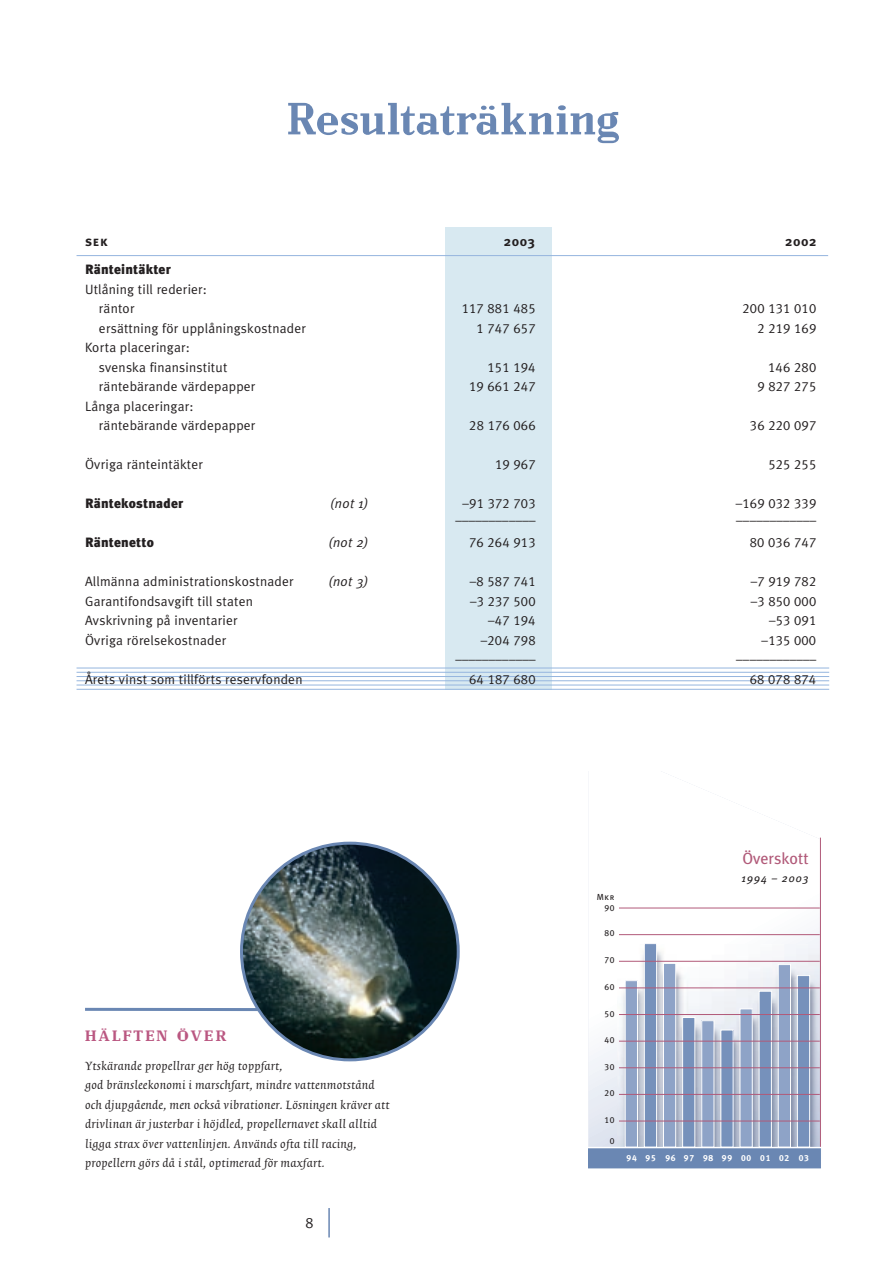
<style>
.page{position:relative;width:893px;height:1263px;background:#fff}
.page>*{position:absolute;margin:0;border:0;box-sizing:border-box;transform-origin:0 0}
.t1{font:63px "Zenith";letter-spacing:-.005em;color:#6a87b3}
.t2{font:21px "Zenith";letter-spacing:.1em;color:#ba5781;scale:1.1 1}
.t3{font:16.2px "Meta Plus";color:#b15a79}
.t4{font:italic 15px/19.5px "Trinite No 1";letter-spacing:.015em;color:#231f20;scale:1.05 1}
.t5{font:15px "Meta Plus Normal Caps";color:#231f20}
.t6{font:13.5px/19.5px "Meta Plus Normal";letter-spacing:.015em;color:#231f20}
.t7{font:13.5px "Meta Plus Normal Caps";letter-spacing:.015em;color:#231f20}
.t8{font:900 13.5px "Meta Plus";letter-spacing:.015em;color:#231f20}
.t9{font:italic 13.5px "Meta Plus Normal";letter-spacing:.015em;color:#231f20}
.t10{font:700 13.5px "Meta Plus";letter-spacing:.05em;color:#231f20}
.t11{font:13.5px "Meta Plus Bold Caps";color:#231f20}
.t12{font:italic 11.1px "Meta Plus";letter-spacing:.1em;color:#231f20}
.t13{font:8.85px/10.6px "Meta Plus Book Caps";letter-spacing:.075em;color:#231f20;text-align:right}
.t14{font:8.85px "Meta Plus Bold Caps";letter-spacing:.08em;color:#fff}
</style>
<div class="page">
<hr style="left:328px;top:1208px;width:2px;height:29px;background:#6a87b3">
<div style="left:445px;top:227px;width:107px;height:463px;background:#d8e9f1"></div>
<hr style="left:77px;top:668px;width:752px;height:1px;background:#95b5de">
<hr style="left:77px;top:672px;width:752px;height:1px;background:#95b5de">
<hr style="left:77px;top:676px;width:752px;height:1px;background:#95b5de">
<hr style="left:77px;top:680px;width:752px;height:1px;background:#95b5de">
<hr style="left:77px;top:685px;width:752px;height:1px;background:#95b5de">
<hr style="left:77px;top:689px;width:752px;height:1px;background:#95b5de">
<hr style="left:77px;top:255px;width:751px;height:1px;background:#95b5de">
<hr style="left:85px;top:1008px;width:345px;height:3px;background:#6a87b3">
<img style="left:242px;top:843px;width:216px;height:217px;border-radius:50%">
<svg style="left:588px;top:771px;width:232px;height:376px"></svg>
<img style="left:617px;top:944px;width:203px;height:203px">
<div style="left:625px;top:981px;width:12px;height:166px;background:#8ea3c7"></div>
<div style="left:625px;top:980px;width:13px;height:167px;border:1px solid #fff"></div>
<div style="left:644px;top:943px;width:13px;height:204px;background:#7691bb"></div>
<div style="left:644px;top:943px;width:13px;height:204px;border:1px solid #fff"></div>
<div style="left:663px;top:963px;width:13px;height:184px;background:#8ea3c7"></div>
<div style="left:663px;top:963px;width:13px;height:184px;border:1px solid #fff"></div>
<div style="left:683px;top:1017px;width:12px;height:130px;background:#7691bb"></div>
<div style="left:682px;top:1017px;width:13px;height:130px;border:1px solid #fff"></div>
<div style="left:702px;top:1021px;width:12px;height:126px;background:#8ea3c7"></div>
<div style="left:701px;top:1020px;width:13px;height:127px;border:1px solid #fff"></div>
<div style="left:721px;top:1030px;width:12px;height:117px;background:#7691bb"></div>
<div style="left:720px;top:1030px;width:13px;height:117px;border:1px solid #fff"></div>
<div style="left:740px;top:1009px;width:12px;height:138px;background:#8ea3c7"></div>
<div style="left:740px;top:1008px;width:13px;height:139px;border:1px solid #fff"></div>
<div style="left:759px;top:991px;width:12px;height:156px;background:#7691bb"></div>
<div style="left:759px;top:991px;width:13px;height:156px;border:1px solid #fff"></div>
<div style="left:778px;top:964px;width:12px;height:183px;background:#8ea3c7"></div>
<div style="left:778px;top:964px;width:13px;height:183px;border:1px solid #fff"></div>
<div style="left:797px;top:975px;width:13px;height:172px;background:#7691bb"></div>
<div style="left:797px;top:975px;width:13px;height:172px;border:1px solid #fff"></div>
<div style="left:588px;top:1148px;width:232px;height:20px;background:#6a87b3"></div>
<div style="left:588px;top:1148px;width:233px;height:20px;border:1px solid #6a87b3"></div>
<hr style="left:820px;top:838px;width:1px;height:309px;background:#b15a79">
<hr style="left:619px;top:1121px;width:201px;height:1px;background:#b15a79">
<hr style="left:619px;top:1094px;width:201px;height:1px;background:#b15a79">
<hr style="left:619px;top:1067px;width:201px;height:1px;background:#b15a79">
<hr style="left:619px;top:1041px;width:201px;height:1px;background:#b15a79">
<hr style="left:619px;top:1014px;width:201px;height:1px;background:#b15a79">
<hr style="left:619px;top:987px;width:201px;height:1px;background:#b15a79">
<hr style="left:619px;top:961px;width:201px;height:1px;background:#b15a79">
<hr style="left:619px;top:934px;width:201px;height:1px;background:#b15a79">
<hr style="left:619px;top:908px;width:201px;height:1px;background:#b15a79">
<h1 class="t1" style="left:286px;top:94px;width:334px">Resultaträkning</h1>
<p class="t11" style="left:85px;top:233px;width:24px">sek</p>
<p class="t10" style="left:504px;top:233px;width:33px">2003</p>
<p class="t10" style="left:785px;top:233px;width:33px">2002</p>
<p class="t8" style="left:85px;top:262px;width:87px">Ränteintäkter</p>
<p class="t6" style="left:99px;top:279px;width:110px;text-indent:-14px">Utlåning till rederier: räntor</p>
<p class="t7" style="left:462px;top:301px;width:75px">117 881 485</p>
<p class="t7" style="left:742px;top:301px;width:75px">200 131 010</p>
<p class="t6" style="left:99px;top:318px;width:208px">ersättning för upplåningskostnader</p>
<p class="t7" style="left:477px;top:320px;width:60px">1 747 657</p>
<p class="t7" style="left:757px;top:320px;width:60px">2 219 169</p>
<p class="t6" style="left:99px;top:338px;width:130px;text-indent:-14px">Korta placeringar: svenska finansinstitut</p>
<p class="t7" style="left:488px;top:359px;width:50px">151 194</p>
<p class="t7" style="left:768px;top:359px;width:50px">146 280</p>
<p class="t6" style="left:99px;top:377px;width:158px">räntebärande värdepapper</p>
<p class="t7" style="left:469px;top:379px;width:68px">19 661 247</p>
<p class="t7" style="left:757px;top:379px;width:60px">9 827 275</p>
<p class="t6" style="left:99px;top:396px;width:158px;text-indent:-14px">Långa placeringar: räntebärande värdepapper</p>
<p class="t7" style="left:469px;top:418px;width:68px">28 176 066</p>
<p class="t7" style="left:750px;top:418px;width:68px">36 220 097</p>
<p class="t6" style="left:85px;top:455px;width:120px">Övriga ränteintäkter</p>
<p class="t7" style="left:495px;top:457px;width:42px">19 967</p>
<p class="t7" style="left:768px;top:457px;width:49px">525 255</p>
<p class="t8" style="left:85px;top:496px;width:100px">Räntekostnader</p>
<p class="t9" style="left:330px;top:496px;width:40px">(not 1)</p>
<p class="t7" style="left:463px;top:496px;width:74px">–91 372 703</p>
<p class="t7" style="left:736px;top:496px;width:82px">–169 032 339</p>
<p class="t6" style="left:455px;top:510px;width:82px">––––––––––––</p>
<p class="t6" style="left:736px;top:510px;width:82px">––––––––––––</p>
<p class="t8" style="left:85px;top:535px;width:70px">Räntenetto</p>
<p class="t9" style="left:328px;top:535px;width:42px">(not 2)</p>
<p class="t7" style="left:469px;top:535px;width:68px">76 264 913</p>
<p class="t7" style="left:750px;top:535px;width:68px">80 036 747</p>
<p class="t6" style="left:85px;top:572px;width:210px">Allmänna administrationskostnader</p>
<p class="t9" style="left:328px;top:574px;width:42px">(not 3)</p>
<p class="t7" style="left:470px;top:574px;width:67px">–8 587 741</p>
<p class="t7" style="left:751px;top:574px;width:67px">–7 919 782</p>
<p class="t6" style="left:85px;top:591px;width:169px">Garantifondsavgift till staten</p>
<p class="t7" style="left:470px;top:593px;width:67px">–3 237 500</p>
<p class="t7" style="left:751px;top:593px;width:67px">–3 850 000</p>
<p class="t6" style="left:85px;top:611px;width:154px">Avskrivning på inventarier</p>
<p class="t7" style="left:488px;top:613px;width:49px">–47 194</p>
<p class="t7" style="left:769px;top:613px;width:49px">–53 091</p>
<p class="t6" style="left:85px;top:630px;width:143px">Övriga rörelsekostnader</p>
<p class="t7" style="left:481px;top:632px;width:56px">–204 798</p>
<p class="t7" style="left:762px;top:632px;width:56px">–135 000</p>
<p class="t6" style="left:455px;top:650px;width:82px">––––––––––––</p>
<p class="t6" style="left:736px;top:650px;width:82px">––––––––––––</p>
<p class="t6" style="left:85px;top:669px;width:219px">Årets vinst som tillförts reservfonden</p>
<p class="t7" style="left:469px;top:671px;width:68px">64 187 680</p>
<p class="t7" style="left:750px;top:671px;width:68px">68 078 874</p>
<h2 class="t2" style="left:85px;top:1027px;width:130px">HÄLFTEN ÖVER</h2>
<p class="t4" style="left:85px;top:1056px;width:292px">Ytskärande propellrar ger hög toppfart,<br>god bränsleekonomi i marschfart, mindre vattenmotstånd och djupgående, men också vibrationer. Lösningen kräver att drivlinan är justerbar i höjdled, propellernavet skall alltid ligga strax över vattenlinjen. Används ofta till racing, propellern görs då i stål, optimerad för maxfart.</p>
<p class="t5" style="left:305px;top:1214px;width:10px">8</p>
<p class="t13" style="left:597px;top:892px;width:19px">Mkr<br>90</p>
<p class="t13" style="left:604px;top:928px;width:12px">80</p>
<p class="t13" style="left:604px;top:954px;width:12px">70</p>
<p class="t13" style="left:604px;top:981px;width:12px">60</p>
<p class="t13" style="left:604px;top:1008px;width:12px">50</p>
<p class="t13" style="left:604px;top:1034px;width:12px">40</p>
<p class="t13" style="left:604px;top:1061px;width:12px">30</p>
<p class="t13" style="left:604px;top:1088px;width:12px">20</p>
<p class="t13" style="left:604px;top:1115px;width:12px">10</p>
<p class="t13" style="left:610px;top:1136px;width:6px">0</p>
<p class="t3" style="left:742px;top:849px;width:68px">Överskott</p>
<p class="t12" style="left:741px;top:872px;width:69px">1994 – 2003</p>
<p class="t14" style="left:627px;top:1153px;width:184px">94 95 96 97 98 99 00 01 02 03</p>
</div>
